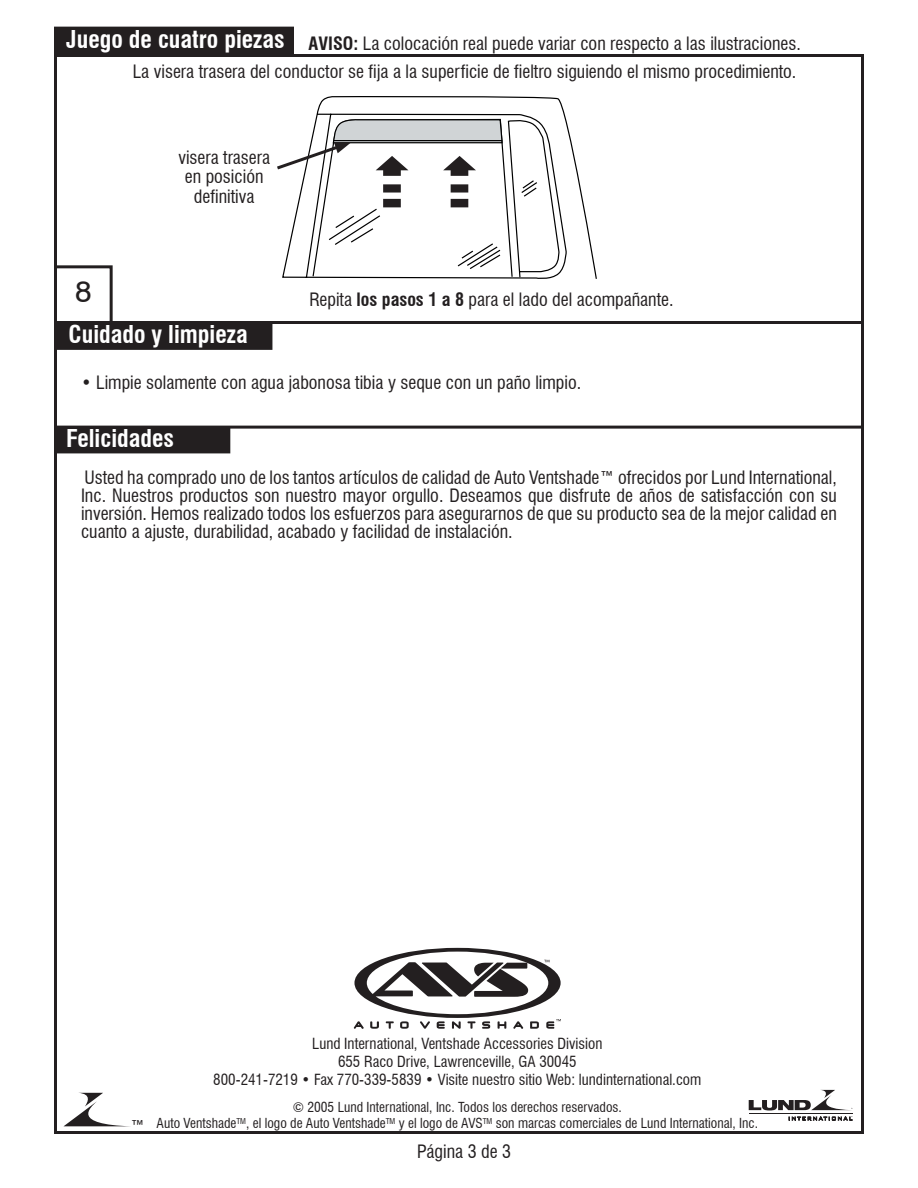
<style>
.page{position:relative;width:918px;height:1188px;background:#fff}
.page>*{position:absolute;margin:0;border:0;box-sizing:border-box;transform-origin:0 0}
.t1{font:30px "Swiss 721 BT";color:#231f20}
.t2{font:700 condensed 24px "Swiss 721 BT";color:#fff}
.t3{font:condensed 18px/18px "Swiss 721 BT";color:#231f20;text-align:justify}
.t4{font:condensed 15px/18px "Swiss 721 BT";color:#231f20;text-align:center}
.t5{font:condensed 13.5px/16.2px "Swiss 721 BT";color:#231f20;text-align:center}
.s1{font-weight:700;font-size:24px;color:#fff}
.s2{font-weight:700}
</style>
<div class="page">
<div style="left:55px;top:323px;width:217px;height:26px;background:#231f20"></div>
<div style="left:54px;top:322px;width:218px;height:28px;border:2px solid #231f20"></div>
<hr style="left:54px;top:426px;width:810px;height:3px;background:#231f20">
<div style="left:55px;top:427px;width:175px;height:26px;background:#231f20"></div>
<svg style="left:354px;top:948px;width:207px;height:81px"></svg>
<svg style="left:64px;top:1093px;width:59px;height:33px"></svg>
<hr style="left:749px;top:1113px;width:103px;height:1px;background:#231f20">
<svg style="left:789px;top:1116px;width:63px;height:4px"></svg>
<svg style="left:749px;top:1090px;width:103px;height:20px"></svg>
<hr style="left:54px;top:321px;width:810px;height:3px;background:#231f20">
<div style="left:55px;top:27px;width:238px;height:26px;background:#231f20"></div>
<div style="left:54px;top:27px;width:240px;height:27px;border:2px solid #231f20"></div>
<svg style="left:282px;top:96px;width:315px;height:183px"></svg>
<svg style="left:277px;top:118px;width:226px;height:94px"></svg>
<div style="left:54px;top:265px;width:59px;height:59px;border:3px solid #231f20"></div>
<p class="t3" style="left:66px;top:29px;width:736px;line-height:28.2px;text-align:right"><span class="s1">Juego de cuatro piezas</span> <span class="s2">AVISO:</span> La colocación real puede variar con respecto a las ilustraciones.<br>La visera trasera del conductor se fija a la superficie de fieltro siguiendo el mismo procedimiento.</p>
<p class="t3" style="left:178px;top:147px;width:93px;line-height:19.5px;text-align:center">visera trasera en posición definitiva</p>
<h1 class="t1" style="left:75px;top:273px;width:18px">8</h1>
<p class="t3" style="left:309px;top:291px;width:366px">Repita <span class="s2">los pasos 1 a 8</span> para el lado del acompañante.</p>
<h2 class="t2" style="left:69px;top:320px;width:181px">Cuidado y limpieza</h2>
<p class="t3" style="left:81px;top:373px;width:502px">• Limpie solamente con agua jabonosa tibia y seque con un paño limpio.</p>
<h2 class="t2" style="left:66px;top:424px;width:109px">Felicidades</h2>
<p class="t3" style="left:81px;top:468px;width:757px">Usted ha comprado uno de los tantos artículos de calidad de Auto Ventshade™ ofrecidos por Lund International, Inc. Nuestros productos son nuestro mayor orgullo. Deseamos que disfrute de años de satisfacción con su inversión. Hemos realizado todos los esfuerzos para asegurarnos de que su producto sea de la mejor calidad en cuanto a ajuste, durabilidad, acabado y facilidad de instalación.</p>
<p class="t3" style="left:130px;top:1117px;width:16px">™</p>
<p class="t4" style="left:213px;top:1034px;width:490px">Lund International, Ventshade Accessories Division<br>655 Raco Drive, Lawrenceville, GA 30045<br>800-241-7219 • Fax 770-339-5839 • Visite nuestro sitio Web: lundinternational.com</p>
<p class="t5" style="left:157px;top:1099px;width:603px">© 2005 Lund International, Inc. Todos los derechos reservados.<br>Auto Ventshade<sup>TM</sup>, el logo de Auto Ventshade<sup>TM</sup> y el logo de AVS<sup>TM</sup> son marcas comerciales de Lund International, Inc.</p>
<p class="t3" style="left:417px;top:1143px;width:96px">Página 3 de 3</p>
</div>
